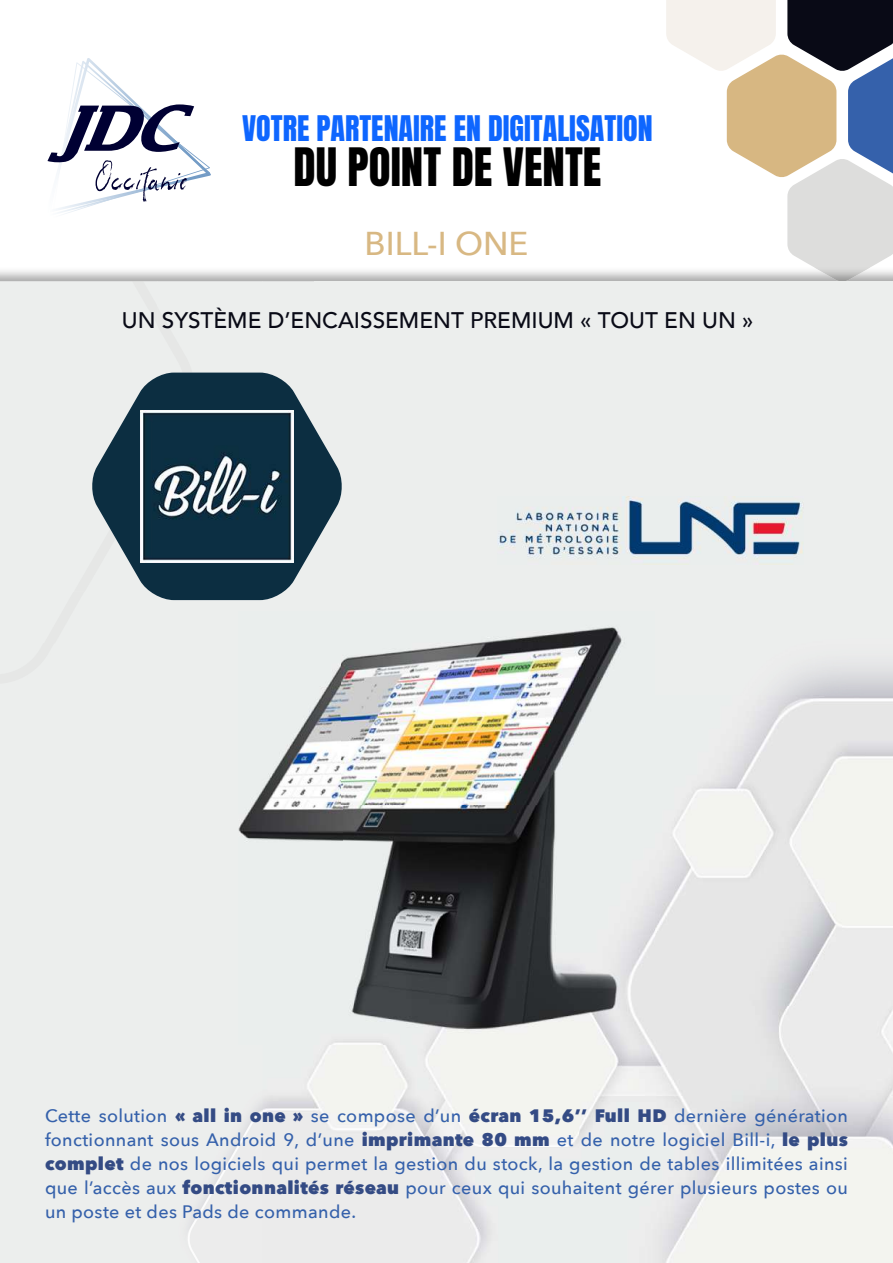
<style>
.page{position:relative;width:893px;height:1263px;background:#fff}
.page>*{position:absolute;margin:0;border:0;box-sizing:border-box;transform-origin:0 0}
.t1{font:45px "Anton";color:#000}
.t2{font:500 33px "Avenir Next";color:#d8b883}
.t3{font:30px "Anton";color:#0e66ff}
.t4{font:500 22.5px "Avenir";color:#090a16}
.t5{font:500 18px/24px "Avenir Next";letter-spacing:.02em;color:#3561ab;text-align:justify}
.s1{font-weight:800;color:#344b84}
</style>
<div class="page">
<svg style="left:666px;top:0;width:227px;height:267px"></svg>
<img style="left:814px;top:267px;width:57px;height:14px">
<img style="left:578px;top:1005px;width:315px;height:258px">
<img style="left:263px;top:1044px;width:315px;height:219px">
<img style="left:655px;top:695px;width:238px;height:310px">
<svg style="left:47px;top:58px;width:164px;height:156px"></svg>
<svg style="left:91px;top:373px;width:252px;height:227px;background:#617782"></svg>
<img style="left:141px;top:410px;width:152px;height:153px">
<img style="left:238px;top:612px;width:417px;height:432px">
<img style="left:497px;top:496px;width:307px;height:68px">
<h3 class="t3" style="left:242px;top:113px;width:412px">VOTRE PARTENAIRE EN DIGITALISATION</h3>
<h1 class="t1" style="left:294px;top:144px;width:309px">DU POINT DE VENTE</h1>
<h2 class="t2" style="left:365px;top:215px;width:165px">BILL-I ONE</h2>
<p class="t4" style="left:122px;top:300px;width:633px">UN SYSTÈME D’ENCAISSEMENT PREMIUM « TOUT EN UN »</p>
<p class="t5" style="left:45px;top:1103px;width:804px">Cette solution <span class="s1">« all in one »</span> se compose d’un <span class="s1">écran 15,6’’ Full HD</span> dernière génération fonctionnant sous Android 9, d’une <span class="s1">imprimante 80 mm</span> et de notre logiciel Bill-i, <span class="s1">le plus complet</span> de nos logiciels qui permet la gestion du stock, la gestion de tables illimitées ainsi que l’accès aux <span class="s1">fonctionnalités réseau</span> pour ceux qui souhaitent gérer plusieurs postes ou un poste et des Pads de commande.</p>
</div>
